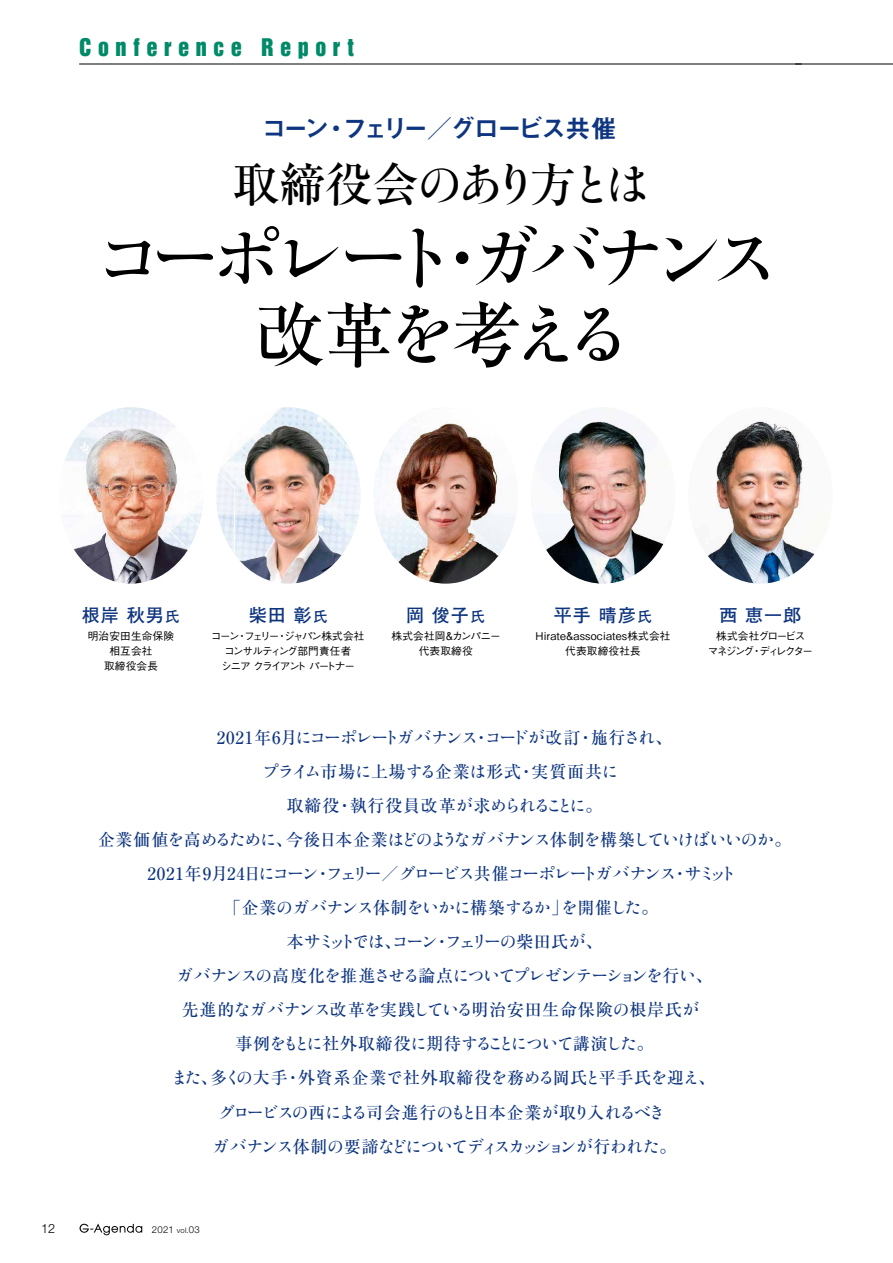
<style>
.page{position:relative;width:893px;height:1263px;background:#fff}
.page>*{position:absolute;margin:0;border:0;box-sizing:border-box;transform-origin:0 0}
.t1{font:71.25px "Ryumin Std Medium KO";letter-spacing:-.145em;color:#000}
.t2{font:500 71.25px "Ryumin Pr 6 N";color:#000}
.t3{font:500 46.8px "Ryumin Pr 6 N";color:#000}
.t4{font:25.5px "Midashi Go Pr 6 N MB31";letter-spacing:-.16em;color:#0e357f}
.t5{font:22.35px "Cg Triumvirate In";letter-spacing:.3em;color:#008a68}
.t6{font:700 18px "Futo Go B101 Pr 6 N";letter-spacing:.05em;color:#0e357f}
.t7{font:16.95px/34px "Ryumin Std Medium KO";letter-spacing:-.125em;color:#0e357f;text-align:center}
.t8{font:500 16.95px/34px "Ryumin Pr 6 N";letter-spacing:.05em;color:#0e357f;text-align:center}
.t9{font:16.95px/34px "Ryumin Std Medium KO";letter-spacing:-.145em;color:#0e357f;text-align:center}
.t10{font:16.95px "Ryumin Std Medium KO";letter-spacing:-.225em;color:#0e357f}
.t11{font:300 12.75px "Helvetica Neue LT Std";color:#000}
.t12{font:500 10.65px/14.9px "Gothic BBB Pr 6 N";letter-spacing:.02em;color:#000;text-align:center}
.t13{font:500 10.65px/14.9px "Gothic BBB Pr 6 N";letter-spacing:-.13em;color:#000;text-align:center}
.t14{font:500 10.65px/14.9px "Gothic BBB Pr 6 N";letter-spacing:-.155em;color:#000;text-align:center}
.t15{font:300 9.6px "Helvetica Neue LT Std";letter-spacing:.03em;color:#000}
.s1{font-family:"Ryumin Std Medium KO";font-weight:400}
.s2{font-family:"Ryumin Pr 6 N";font-weight:500}
.s3{font-size:14.4px}
.s4{font-family:"Ryumin Pr 6 N";font-weight:300}
.s5{font-size:7.65px}
</style>
<div class="page">
<svg style="left:80px;top:1224px;width:62px;height:11px"></svg>
<hr style="left:79px;top:64px;width:722px;height:1px;background:#000">
<hr style="left:795px;top:64px;width:98px;height:1px;background:#000">
<img style="left:65px;top:407px;width:137px;height:177px">
<img style="left:216px;top:407px;width:145px;height:177px">
<img style="left:374px;top:421px;width:142px;height:163px">
<img style="left:533px;top:408px;width:131px;height:176px">
<img style="left:707px;top:420px;width:108px;height:164px">
<h3 class="t5" style="left:79px;top:31px;width:276px">Conference Report</h3>
<h3 class="t4" style="left:262px;top:108px;width:356px">コーン・フェリー／グロービス共催</h3>
<h2 class="t3" style="left:233px;top:147px;width:421px">取締役会<span class="s1">のあり</span>方<span class="s1">とは</span></h2>
<h1 class="t1" style="left:94px;top:207px;width:689px">コーポレート<span class="s2">・</span>ガバナンス</h1>
<h1 class="t2" style="left:255px;top:279px;width:382px">改革<span class="s1">を</span>考<span class="s1">える</span></h1>
<p class="t6" style="left:82px;top:601px;width:100px">根岸 秋男<span class="s3">氏</span></p>
<p class="t12" style="left:88px;top:628px;width:88px">明治安田生命保険相互会社<br>取締役会長</p>
<p class="t6" style="left:249px;top:601px;width:81px">柴田 彰<span class="s3">氏</span></p>
<p class="t13" style="left:211px;top:628px;width:155px">コーン・フェリー・ジャパン株式会社コンサルティング部門責任者<br>シニア クライアント パートナー</p>
<p class="t6" style="left:406px;top:601px;width:81px">岡 俊子<span class="s3">氏</span></p>
<p class="t12" style="left:391px;top:628px;width:111px">株式会社岡&amp;カンパニー代表取締役</p>
<p class="t6" style="left:554px;top:601px;width:100px">平手 晴彦<span class="s3">氏</span></p>
<p class="t12" style="left:535px;top:628px;width:136px">Hirate&amp;associates株式会社代表取締役社長</p>
<p class="t6" style="left:719px;top:601px;width:83px">西 恵一郎</p>
<p class="t14" style="left:708px;top:628px;width:107px">株式会社グロービス<br>マネジング・ディレクター</p>
<p class="t7" style="left:217px;top:719px;width:457px"><span class="s2">2021年6月</span>にコーポレートガバナンス<span class="s2">・</span>コードが<span class="s2">改訂・施行</span>され<span class="s2">、</span></p>
<p class="t8" style="left:262px;top:754px;width:358px"><span class="s1">プライム</span>市場<span class="s1">に</span>上場<span class="s1">する</span>企業<span class="s1">は</span>形式・実質面共<span class="s1">に</span>取締役・執行役員改革<span class="s1">が</span>求<span class="s1">められることに</span>。</p>
<p class="t7" style="left:98px;top:821px;width:695px"><span class="s2">企業価値</span>を<span class="s2">高</span>めるために<span class="s2">、今後日本企業</span>はどのようなガバナンス<span class="s2">体制</span>を<span class="s2">構築</span>していけばいいのか<span class="s2">。2021 年9月24日</span>にコーン<span class="s2">・</span>フェリー<span class="s2">／</span>グロービス<span class="s2">共催</span>コーポレートガバナンス<span class="s2">・</span>サミット<br><span class="s4">「</span><span class="s2">企業</span>のガバナンス<span class="s2">体制</span>をいかに<span class="s2">構築</span>するか<span class="s4">」</span>を<span class="s2">開催</span>した<span class="s2">。<br>本</span>サミットでは<span class="s2">、</span>コーン<span class="s2">・</span>フェリーの<span class="s2">柴田氏</span>が<span class="s2">、<br></span>ガバナンスの<span class="s2">高度化</span>を<span class="s2">推進</span>させる<span class="s2">論点</span>についてプレゼンテーションを<span class="s2">行</span>い<span class="s2">、</span></p>
<p class="t8" style="left:182px;top:992px;width:519px">先進的<span class="s1">なガバナンス</span>改革<span class="s1">を</span>実践<span class="s1">している</span>明治安田生命保険<span class="s1">の</span>根岸氏<span class="s1">が</span></p>
<p class="t10" style="left:235px;top:1032px;width:420px"><span class="s2">事例</span>をもとに<span class="s2">社外取締役</span>に<span class="s2">期待</span>することについて<span class="s2">講演</span>した<span class="s2">。</span></p>
<p class="t8" style="left:171px;top:1060px;width:546px"><span class="s1">また</span>、多<span class="s1">くの</span>大手・外資系企業<span class="s1">で</span>社外取締役<span class="s1">を</span>務<span class="s1">める</span>岡氏<span class="s1">と</span>平手氏<span class="s1">を</span>迎<span class="s1">え</span>、</p>
<p class="t9" style="left:212px;top:1093px;width:466px">グロービスの<span class="s2">西</span>による<span class="s2">司会進行</span>のもと<span class="s2">日本企業</span>が<span class="s2">取</span>り<span class="s2">入</span>れるべきガバナンス<span class="s2">体制</span>の<span class="s2">要諦</span>などについてディスカッションが<span class="s2">行</span>われた<span class="s2">。</span></p>
<p class="t11" style="left:41px;top:1220px;width:16px">12</p>
<p class="t15" style="left:152px;top:1223px;width:50px">2021 <span class="s5">vol.</span>03</p>
</div>
